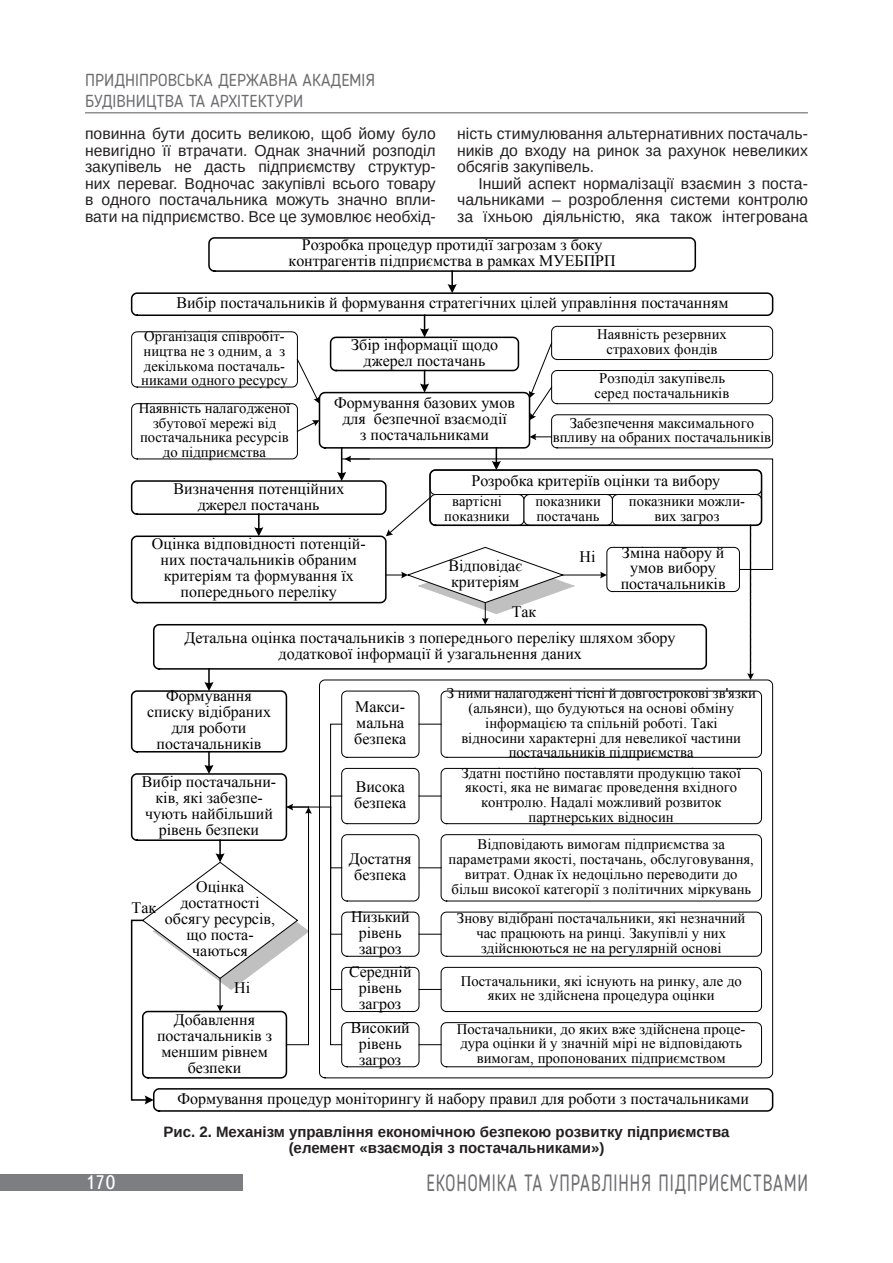
<style>
.page{position:relative;width:893px;height:1263px;background:#fff}
.page>*{position:absolute;margin:0;border:0;box-sizing:border-box;transform-origin:0 0}
.t1{font:23.4px "Blogger Sans";letter-spacing:.05em;color:#6c6d70;scale:.77 1}
.t2{font:19.5px "Ukrainian Text";color:#fff}
.t3{font:17.25px/20.7px "Blogger Sans";color:#6c6d70}
.t4{font:16.05px/15.9px "Times New Roman";color:#000;text-align:center}
.t5{font:15.75px/16.5px "Arimo";color:#231f20;text-align:justify}
.t6{font:700 15px/16.5px "Arimo";color:#231f20;text-align:center}
.t7{font:14.7px/14.7px "Times New Roman";color:#000;text-align:center}
</style>
<div class="page">
<hr style="left:85px;top:112px;width:723px;height:1px;background:#6c6d70">
<div style="left:0;top:1173px;width:242px;height:17px;background:#7c7e81"></div>
<svg style="left:130px;top:237px;width:644px;height:875px"></svg>
<p class="t3" style="left:85px;top:69px;width:291px">Придніпровська державна академія будівництва та архітектури</p>
<p class="t5" style="left:85px;top:125px;width:352px">повинна бути досить великою, щоб йому було невигідно її втрачати. Однак значний розподіл закупівель не дасть підприємству структур&shy;них переваг. Водночас закупівлі всього товару в одного постачальника можуть значно впли&shy;вати на підприємство. Все це зумовлює необхід-</p>
<p class="t5" style="left:457px;top:125px;width:352px">ність стимулювання альтернативних постачаль&shy;ників до входу на ринок за рахунок невеликих обсягів закупівель.</p>
<p class="t5" style="left:457px;top:175px;width:352px;text-indent:21px">І нший аспект нормалізації взаємин з поста&shy;чальниками – розроблення системи контролю за їхньою діяльністю, яка також інтегрована</p>
<p class="t4" style="left:289px;top:237px;width:329px">Розробка процедур протидії загрозам з боку контрагентів підприємства в рамках МУЕБПРП</p>
<p class="t4" style="left:176px;top:295px;width:554px">Вибір постачальників й формування стратегічних цілей управління постачанням</p>
<p class="t7" style="left:141px;top:328px;width:148px;text-align:left">Організація співробіт&shy;ництва не з одним, а з декількома постачаль&shy;никами одного ресурсу</p>
<p class="t7" style="left:597px;top:327px;width:131px">Наявність резервних страхових фондів</p>
<p class="t7" style="left:139px;top:400px;width:153px">Наявність налагодженої збутової мережі від постачальника ресурсів до підприємства</p>
<p class="t4" style="left:351px;top:336px;width:148px">Збір інформації щодо джерел постачань</p>
<p class="t7" style="left:595px;top:371px;width:136px">Розподіл закупівель серед постачальників</p>
<p class="t7" style="left:553px;top:415px;width:220px">Забезпечення максимального впливу на обраних постачальників</p>
<p class="t4" style="left:471px;top:473px;width:250px">Розробка критеріїв оцінки та вибору</p>
<p class="t7" style="left:444px;top:494px;width:67px">вартісні показники</p>
<p class="t7" style="left:535px;top:494px;width:67px;text-align:left">показники постачань</p>
<p class="t7" style="left:629px;top:494px;width:118px">показники можли&shy;вих загроз</p>
<p class="t4" style="left:334px;top:395px;width:182px">Формування базових умов для безпечної взаємодії<br>з постачальниками</p>
<p class="t4" style="left:174px;top:480px;width:172px">Визначення потенційних джерел постачань</p>
<p class="t4" style="left:152px;top:536px;width:215px">Оцінка відповідності потенцій&shy;них постачальників обраним критеріям та формування їх попереднього переліку</p>
<p class="t4" style="left:185px;top:629px;width:492px">Детальна оцінка постачальників з попереднього переліку шляхом збору додаткової інформації й узагальнення даних</p>
<p class="t4" style="left:621px;top:544px;width:106px">Зміна набору й умов вибору постачальників</p>
<p class="t4" style="left:580px;top:548px;width:17px">Ні</p>
<p class="t4" style="left:448px;top:557px;width:75px;text-align:left">Відповідає критеріям</p>
<p class="t4" style="left:512px;top:604px;width:26px">Так</p>
<p class="t4" style="left:147px;top:688px;width:125px">Формування списку відібраних для роботи постачальників</p>
<p class="t4" style="left:142px;top:773px;width:136px">Вибір постачальни&shy;ків, які забезпе&shy;чують найбільший рівень безпеки</p>
<p class="t4" style="left:132px;top:899px;width:26px">Так</p>
<p class="t4" style="left:165px;top:879px;width:112px">Оцінка достатності обсягу ресурсів, що поста&shy;чаються</p>
<p class="t4" style="left:234px;top:979px;width:17px">Ні</p>
<p class="t4" style="left:157px;top:1011px;width:117px">Добавлення постачальників з меншим рівнем безпеки</p>
<p class="t4" style="left:354px;top:698px;width:53px;text-align:left">Макси&shy;мальна безпека</p>
<p class="t4" style="left:354px;top:778px;width:53px;text-align:left">Висока безпека</p>
<p class="t4" style="left:349px;top:850px;width:64px">Достатня безпека</p>
<p class="t4" style="left:351px;top:909px;width:60px">Низький рівень загроз</p>
<p class="t4" style="left:349px;top:964px;width:64px">Середній рівень загроз</p>
<p class="t4" style="left:351px;top:1019px;width:61px">Високий рівень загроз</p>
<p class="t7" style="left:447px;top:686px;width:311px">З ними налагоджені тісні й довгострокові зв'язки (альянси), що будуються на основі обміну інформацією та спільній роботі. Такі<br>відносини характерні для невеликої частини постачальників підприємства</p>
<p class="t7" style="left:462px;top:765px;width:281px">Здатні постійно поставляти продукцію такої якості, яка не вимагає проведення вхідного контролю. Надалі можливий розвиток партнерських відносин</p>
<p class="t7" style="left:449px;top:837px;width:307px">Відповідають вимогам підприємства за параметрами якості, постачань, обслуговування, витрат. Однак їх недоцільно переводити до більш високої категорії з політичних міркувань</p>
<p class="t7" style="left:457px;top:910px;width:290px">Знову відібрані постачальники, які незначний час працюють на ринці. Закупівлі у них здійснюються не на регулярній основі</p>
<p class="t7" style="left:461px;top:973px;width:283px">Постачальники, які існують на ринку, але до яких не здійснена процедура оцінки</p>
<p class="t7" style="left:457px;top:1021px;width:290px">Постачальники, до яких вже здійснена проце&shy;дура оцінки й у значній мірі не відповідають вимогам, пропонованих підприємством</p>
<p class="t4" style="left:178px;top:1090px;width:573px">Формування процедур моніторингу й набору правил для роботи з постачальниками</p>
<p class="t6" style="left:164px;top:1124px;width:567px">Рис. 2. Механізм управління економічною безпекою розвитку підприємства (елемент «взаємодія з постачальниками»)</p>
<h2 class="t2" style="left:85px;top:1172px;width:32px">170</h2>
<h1 class="t1" style="left:426px;top:1168px;width:497px">Економіка та управління підприємствами</h1>
</div>
